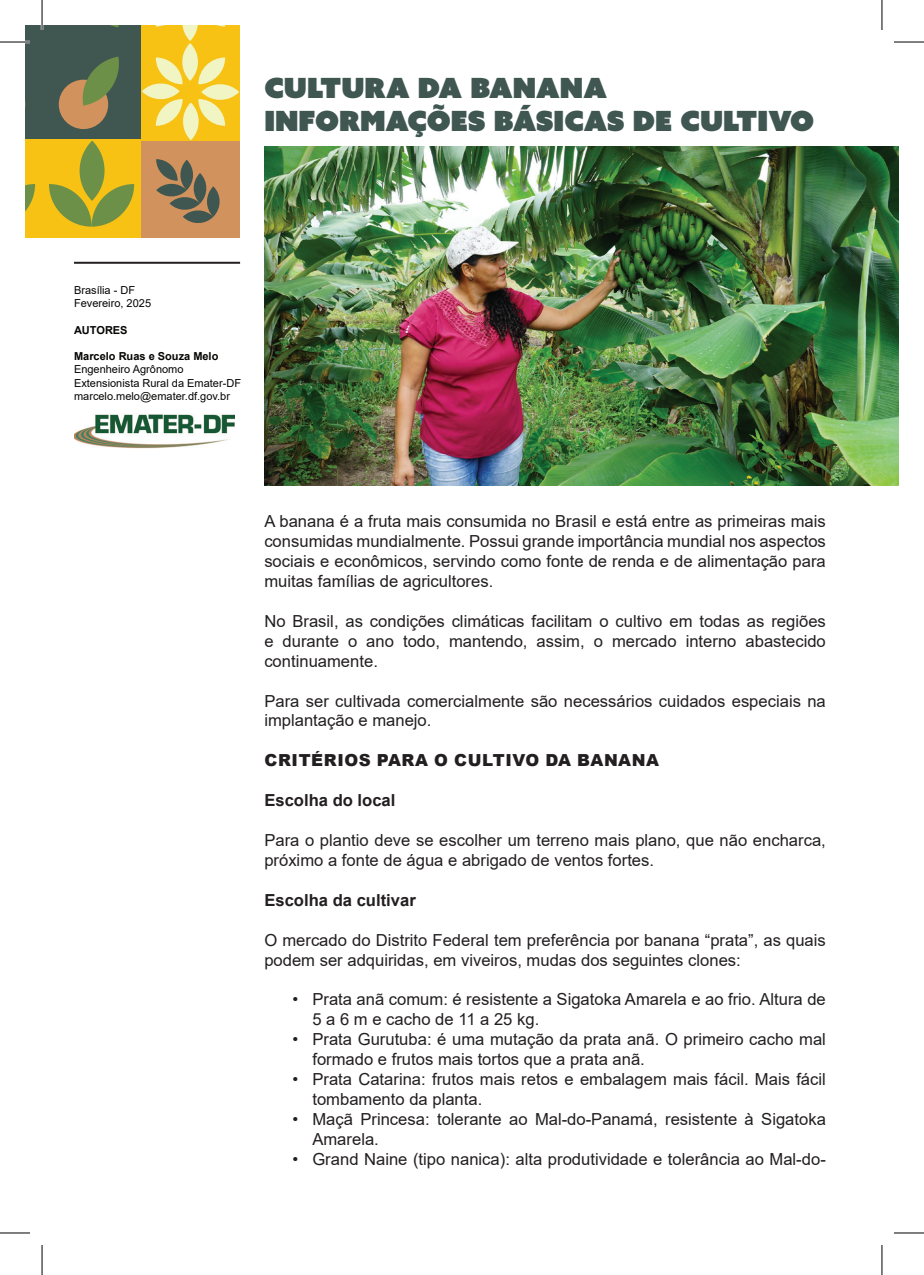
<style>
.page{position:relative;width:924px;height:1275px;background:#fff}
.page>*{position:absolute;margin:0;border:0;box-sizing:border-box;transform-origin:0 0}
.t1{font:27.8px/33.4px "Azo Sans Uber";color:#3f5651}
.t2{font:16.6px/20px "Arial";color:#231f20}
.t3{font:700 16.6px "Arial";color:#231f20}
.t4{font:900 16.6px "Arial";letter-spacing:.035em;color:#231f20}
.t5{font:11px/13.2px "Arial";color:#040503}
.t6{font:700 11px "Arial";color:#040503}
</style>
<div class="page">
<div style="left:141px;top:139px;width:99px;height:99px;background:#d2925d"></div>
<svg style="left:156px;top:159px;width:64px;height:64px"></svg>
<div style="left:42px;top:42px;width:99px;height:99px;background:#3f5651"></div>
<div style="left:59px;top:80px;width:49px;height:49px;background:#d2925d;border-radius:50%"></div>
<svg style="left:80px;top:57px;width:39px;height:49px"></svg>
<div style="left:42px;top:139px;width:99px;height:99px;background:#f7c214"></div>
<div style="left:141px;top:42px;width:99px;height:99px;background:#f7c214"></div>
<svg style="left:49px;top:141px;width:85px;height:86px"></svg>
<div style="left:25px;top:42px;width:17px;height:99px;background:#3f5651"></div>
<div style="left:25px;top:139px;width:17px;height:99px;background:#f7c214"></div>
<svg style="left:25px;top:184px;width:10px;height:28px"></svg>
<div style="left:25px;top:25px;width:17px;height:17px;background:#3f5651"></div>
<div style="left:42px;top:25px;width:99px;height:17px;background:#3f5651"></div>
<svg style="left:110px;top:25px;width:9px;height:2px"></svg>
<div style="left:141px;top:25px;width:99px;height:17px;background:#f7c214"></div>
<svg style="left:142px;top:25px;width:97px;height:115px"></svg>
<img style="left:264px;top:147px;width:634px;height:338px">
<hr style="left:74px;top:262px;width:166px;height:2px;background:#231f20">
<img style="left:74px;top:414px;width:160px;height:35px">
<hr style="left:0;top:41px;width:30px;height:2px;background:#fff">
<hr style="left:41px;top:0;width:2px;height:30px;background:#fff">
<hr style="left:0;top:42px;width:30px;height:1px;background:#000">
<hr style="left:893px;top:42px;width:30px;height:1px;background:#000">
<hr style="left:0;top:1232px;width:30px;height:1px;background:#000">
<hr style="left:893px;top:1232px;width:30px;height:1px;background:#000">
<hr style="left:42px;top:0;width:1px;height:30px;background:#000">
<hr style="left:42px;top:1245px;width:1px;height:30px;background:#000">
<hr style="left:881px;top:0;width:1px;height:30px;background:#000">
<hr style="left:881px;top:1245px;width:1px;height:30px;background:#000">
<h1 class="t1" style="left:264px;top:71px;width:551px">CULTURA DA BANANA<br>INFORMAÇÕES BÁSICAS DE CULTIVO</h1>
<p class="t5" style="left:74px;top:284px;width:79px">Brasília - DF<br>Fevereiro, 2025</p>
<p class="t6" style="left:74px;top:322px;width:55px">AUTORES</p>
<p class="t6" style="left:74px;top:348px;width:146px">Marcelo Ruas e Souza Melo</p>
<p class="t5" style="left:74px;top:363px;width:168px">Engenheiro Agrônomo<br>Extensionista Rural da Emater-DF marcelo.melo@emater.df.gov.br</p>
<p class="t2" style="left:264px;top:511px;width:562px;text-align:justify">A banana é a fruta mais consumida no Brasil e está entre as primeiras mais consumidas mundialmente. Possui grande importância mundial nos aspectos sociais e econômicos, servindo como fonte de renda e de alimentação para muitas famílias de agricultores.</p>
<p class="t2" style="left:264px;top:611px;width:562px;text-align:justify">No Brasil, as condições climáticas facilitam o cultivo em todas as regiões e durante o ano todo, mantendo, assim, o mercado interno abastecido continuamente.</p>
<p class="t2" style="left:264px;top:690px;width:562px">Para ser cultivada comercialmente são necessários cuidados especiais na implantação e manejo.</p>
<p class="t4" style="left:264px;top:748px;width:395px">CRITÉRIOS PARA O CULTIVO DA BANANA</p>
<p class="t3" style="left:264px;top:788px;width:133px">Escolha do local</p>
<p class="t2" style="left:264px;top:830px;width:562px">Para o plantio deve se escolher um terreno mais plano, que não encharca, próximo a fonte de água e abrigado de ventos fortes.</p>
<p class="t3" style="left:264px;top:888px;width:153px">Escolha da cultivar</p>
<p class="t2" style="left:264px;top:929px;width:562px">O mercado do Distrito Federal tem preferência por banana “prata”, as quais podem ser adquiridas, em viveiros, mudas dos seguintes clones:</p>
<p class="t2" style="left:312px;top:989px;width:514px;text-indent:-20px">• Prata anã comum: é resistente a Sigatoka Amarela e ao frio. Altura de<br>5 a 6 m e cacho de 11 a 25 kg.</p>
<p class="t2" style="left:312px;top:1029px;width:515px;text-indent:-20px">• Prata Gurutuba: é uma mutação da prata anã. O primeiro cacho mal formado e frutos mais tortos que a prata anã.</p>
<p class="t2" style="left:312px;top:1069px;width:514px;text-indent:-20px">• Prata Catarina: frutos mais retos e embalagem mais fácil. Mais fácil tombamento da planta.</p>
<p class="t2" style="left:312px;top:1109px;width:515px;text-indent:-20px">• Maçã Princesa: tolerante ao Mal-do-Panamá, resistente à Sigatoka<br>Amarela.</p>
<p class="t2" style="left:292px;top:1149px;width:534px">• Grand Naine (tipo nanica): alta produtividade e tolerância ao Mal-do-</p>
</div>
